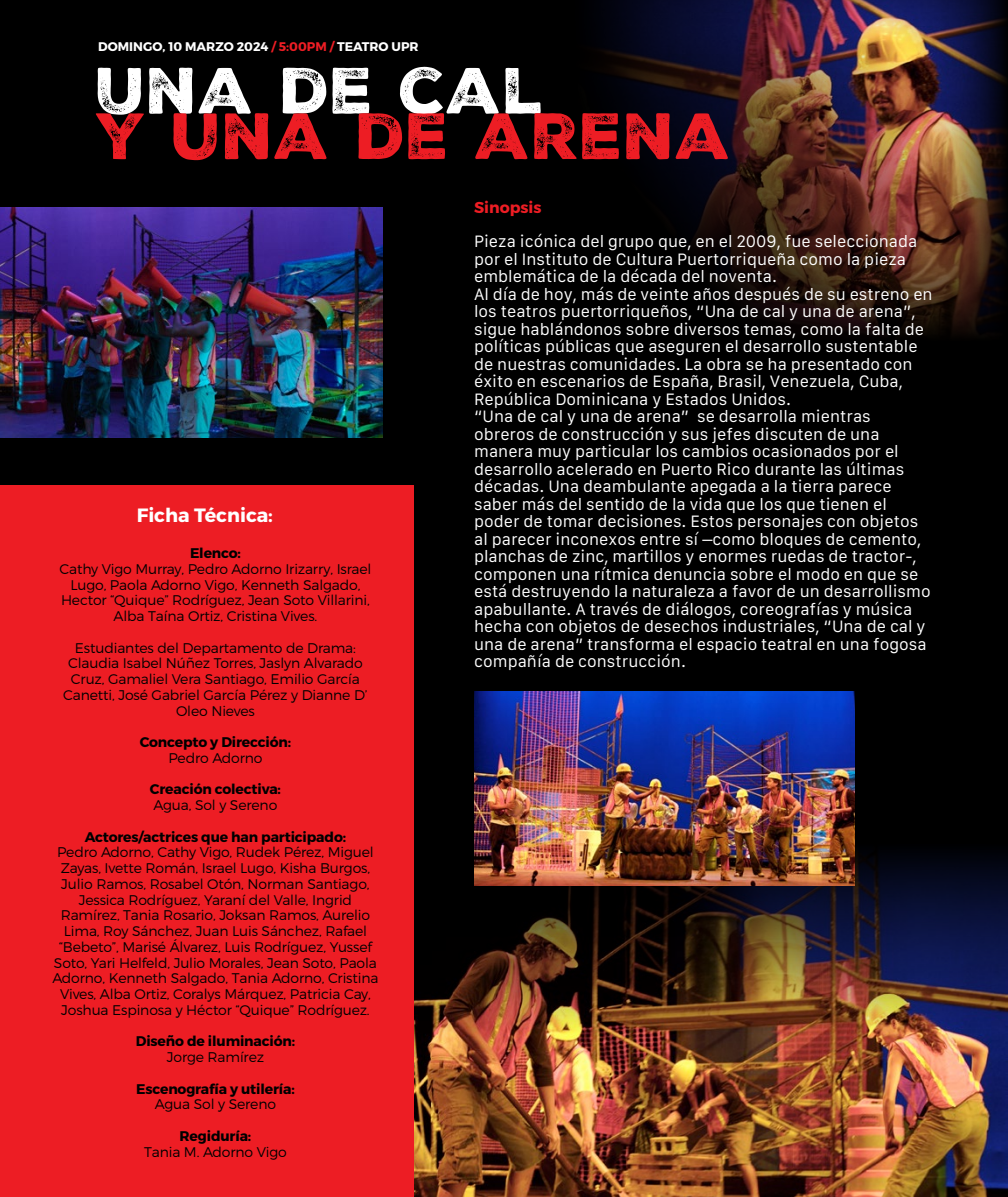
<style>
.page{position:relative;width:1008px;height:1197px;background:#000}
.page>*{position:absolute;margin:0;border:0;box-sizing:border-box;transform-origin:0 0}
.t1{font:63.18px "Nexa Rust Sans Trial Black 2";color:#ed1d24}
.t2{font:63.18px "Nexa Rust Sans Trial Black 2";color:#fff}
.t3{font:700 19.25px "Montserrat";color:#fff}
.t4{font:15.75px/17.5px "Galvji";color:#fff}
.t5{font:700 15.75px "Montserrat";color:#ed1d24}
.t6{font:300 14px/15.8px "Montserrat";letter-spacing:-.01em;color:#000;text-align:center}
.t7{font:700 14px "Montserrat";letter-spacing:-.01em;color:#000}
.t8{font:700 12.6px "Montserrat";color:#fff}
.s1{color:#ed1d24}
</style>
<div class="page">
<img style="left:600px;top:0;width:406px;height:336px">
<img style="left:413px;top:824px;width:595px;height:373px">
<div style="left:0;top:485px;width:413px;height:712px;background:#ed1d24"></div>
<img style="left:474px;top:692px;width:380px;height:193px">
<img style="left:0;top:208px;width:383px;height:229px">
<p class="t8" style="left:98px;top:39px;width:322px">DOMINGO, 10 MARZO 2024 <span class="s1">/ 5:00PM /</span> TEATRO UPR</p>
<h1 class="t2" style="left:96px;top:67px;width:451px">UNA DE CAL</h1>
<h1 class="t1" style="left:96px;top:112px;width:638px">Y UNA DE ARENA</h1>
<p class="t3" style="left:137px;top:504px;width:138px">Ficha Técnica:</p>
<p class="t7" style="left:190px;top:545px;width:52px">Elenco:</p>
<p class="t6" style="left:59px;top:561px;width:314px">Cathy Vigo Murray, Pedro Adorno Irizarry, Israel Lugo, Paola Adorno Vigo, Kenneth Salgado, Hector “Quique” Rodríguez, Jean Soto Villarini, Alba Taína Ortiz, Cristina Vives.</p>
<p class="t6" style="left:63px;top:640px;width:306px">Estudiantes del Departamento de Drama:<br>Claudia Isabel Núñez Torres, Jaslyn Alvarado Cruz, Gamaliel Vera Santiago, Emilio García Canetti, José Gabriel García Pérez y Dianne D’ Oleo Nieves</p>
<p class="t7" style="left:140px;top:734px;width:153px">Concepto y Dirección:</p>
<p class="t6" style="left:168px;top:750px;width:96px">Pedro Adorno</p>
<p class="t7" style="left:150px;top:781px;width:133px">Creación colectiva:</p>
<p class="t6" style="left:154px;top:797px;width:125px">Agua, Sol y Sereno</p>
<p class="t7" style="left:85px;top:828px;width:263px">Actores/actrices que han participado:</p>
<p class="t6" style="left:52px;top:844px;width:328px">Pedro Adorno, Cathy Vigo, Rudek Pérez, Miguel Zayas, Ivette Román, Israel Lugo, Kisha Burgos, Julio Ramos, Rosabel Otón, Norman Santiago, Jessica Rodríguez, Yaraní del Valle, Ingrid Ramírez, Tania Rosario, Joksan Ramos, Aurelio Lima, Roy Sánchez, Juan Luis Sánchez, Rafael “Bebeto”, Marisé Álvarez, Luis Rodríguez, Yussef Soto, Yari Helfeld, Julio Morales, Jean Soto, Paola Adorno, Kenneth Salgado, Tania Adorno, Cristina Vives, Alba Ortiz, Coralys Márquez, Patricia Cay, Joshua Espinosa y Héctor “Quique” Rodríguez.</p>
<p class="t7" style="left:136px;top:1033px;width:161px">Diseño de iluminación:</p>
<p class="t6" style="left:167px;top:1049px;width:99px">Jorge Ramírez</p>
<p class="t7" style="left:136px;top:1080px;width:160px">Escenografía y utilería:</p>
<p class="t6" style="left:155px;top:1096px;width:123px">Agua Sol y Sereno</p>
<p class="t7" style="left:180px;top:1127px;width:73px">Regiduría:</p>
<p class="t6" style="left:144px;top:1144px;width:144px">Tania M. Adorno Vigo</p>
<p class="t5" style="left:474px;top:198px;width:69px">Sinopsis</p>
<p class="t4" style="left:474px;top:233px;width:460px">Pieza icónica del grupo que, en el 2009, fue seleccionada por el Instituto de Cultura Puertorriqueña como la pieza emblemática de la década del noventa.<br>Al día de hoy, más de veinte años después de su estreno en los teatros puertorriqueños, “Una de cal y una de arena”, sigue hablándonos sobre diversos temas, como la falta de políticas públicas que aseguren el desarrollo sustentable de nuestras comunidades. La obra se ha presentado con éxito en escenarios de España, Brasil, Venezuela, Cuba, República Dominicana y Estados Unidos.<br>“Una de cal y una de arena” se desarrolla mientras obreros de construcción y sus jefes discuten de una manera muy particular los cambios ocasionados por el desarrollo acelerado en Puerto Rico durante las últimas décadas. Una deambulante apegada a la tierra parece saber más del sentido de la vida que los que tienen el poder de tomar decisiones. Estos personajes con objetos al parecer inconexos entre sí –como bloques de cemento, planchas de zinc, martillos y enormes ruedas de tractor-, componen una rítmica denuncia sobre el modo en que se está destruyendo la naturaleza a favor de un desarrollismo apabullante. A través de diálogos, coreografías y música hecha con objetos de desechos industriales, “Una de cal y una de arena” transforma el espacio teatral en una fogosa compañía de construcción.</p>
</div>
